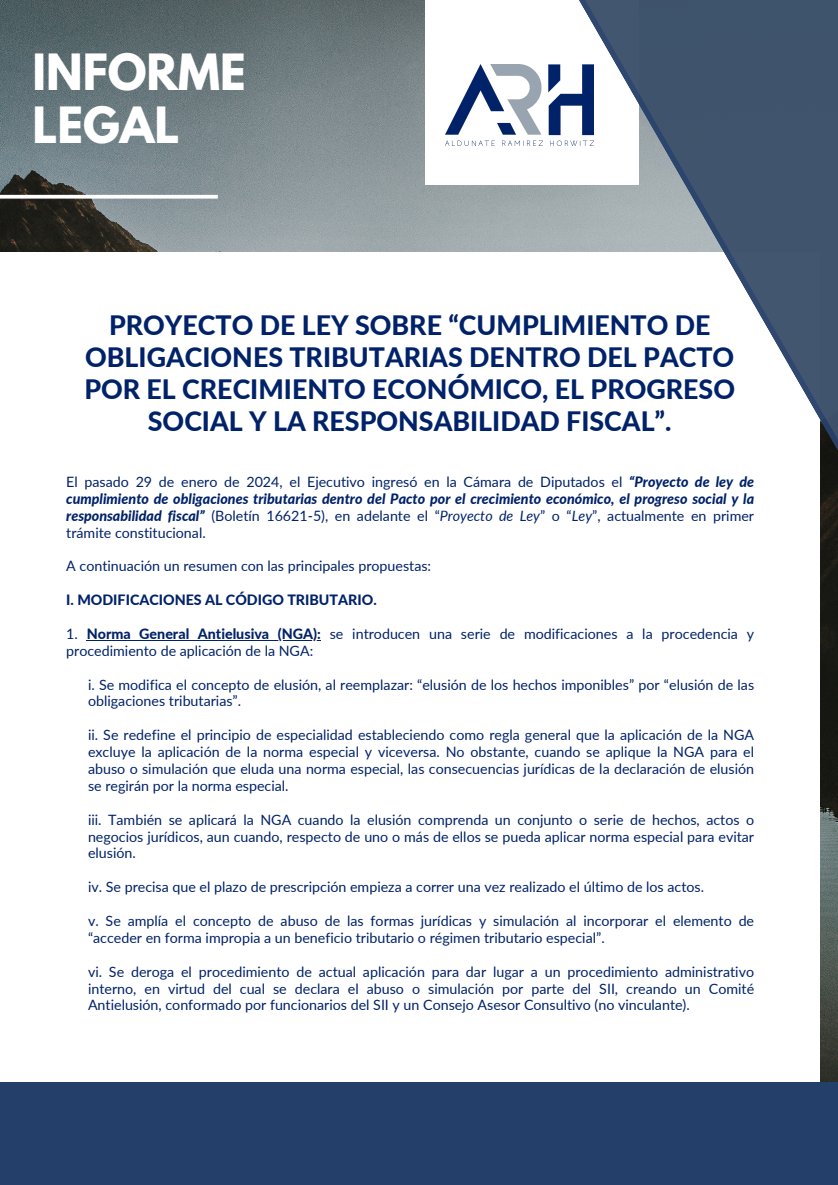
<style>
.page{position:relative;width:838px;height:1185px;background:#fff}
.page>*{position:absolute;margin:0;border:0;box-sizing:border-box;transform-origin:0 0}
.t1{font:700 44.25px/52.5px "League Spartan";color:#fff}
.t2{font:800 26.75px/31.9px "Lato";color:#002269;text-align:center}
.t3{font:14.25px/16.9px "Lato";color:#002269;text-align:justify}
.t4{font:800 14.25px "Lato";color:#002269}
.s1{font-weight:800;font-style:italic}
.s2{font-style:italic}
.s3{font-weight:800}
</style>
<div class="page">
<img style="left:0;top:0;width:837px;height:1082px">
<div style="left:0;top:252px;width:819px;height:932px;background:#fff"></div>
<div style="left:425px;top:0;width:213px;height:184px;background:#fff"></div>
<img style="left:445px;top:64px;width:64px;height:82px">
<hr style="left:0;top:195px;width:218px;height:3px;background:#fff">
<svg style="left:509px;top:64px;width:15px;height:188px"></svg>
<hr style="left:87px;top:639px;width:234px;height:1px;background:#002269">
<svg style="left:524px;top:0;width:313px;height:757px"></svg>
<div style="left:0;top:1082px;width:837px;height:102px;background:#253f6b"></div>
<p class="t1" style="left:32px;top:52px;width:215px">INFORME<br>LEGAL</p>
<h2 class="t2" style="left:84px;top:308px;width:652px">PROYECTO DE LEY SOBRE “CUMPLIMIENTO DE OBLIGACIONES TRIBUTARIAS DENTRO DEL PACTO POR EL CRECIMIENTO ECONÓMICO, EL PROGRESO SOCIAL Y LA RESPONSABILIDAD FISCAL”.</h2>
<p class="t3" style="left:66px;top:473px;width:689px">El pasado 29 de enero de 2024, el Ejecutivo ingresó en la Cámara de Diputados el <span class="s1">“Proyecto de ley de cumplimiento de obligaciones tributarias dentro del Pacto por el crecimiento económico, el progreso social y la responsabilidad fiscal”</span> (Boletín 16621-5), en adelante el “<span class="s2">Proyecto de Ley</span>” o “<span class="s2">Ley</span>”, actualmente en primer trámite constitucional.</p>
<p class="t3" style="left:66px;top:557px;width:366px">A continuación un resumen con las principales propuestas:</p>
<h3 class="t4" style="left:66px;top:591px;width:312px">I. MODIFICACIONES AL CÓDIGO TRIBUTARIO.</h3>
<p class="t3" style="left:66px;top:625px;width:13px">1.</p>
<p class="t3" style="left:66px;top:625px;width:689px;text-indent:20px"><span class="s3">Norma General Antielusiva (NGA):</span> se introducen una serie de modificaciones a la procedencia y procedimiento de aplicación de la NGA:</p>
<p class="t3" style="left:88px;top:675px;width:667px">i. Se modifica el concepto de elusión, al reemplazar: “elusión de los hechos imponibles” por “elusión de las obligaciones tributarias”.</p>
<p class="t3" style="left:88px;top:726px;width:667px">ii. Se redefine el principio de especialidad estableciendo como regla general que la aplicación de la NGA excluye la aplicación de la norma especial y viceversa. No obstante, cuando se aplique la NGA para el abuso o simulación que eluda una norma especial, las consecuencias jurídicas de la declaración de elusión se regirán por la norma especial.</p>
<p class="t3" style="left:88px;top:810px;width:667px">iii. También se aplicará la NGA cuando la elusión comprenda un conjunto o serie de hechos, actos o negocios jurídicos, aun cuando, respecto de uno o más de ellos se pueda aplicar norma especial para evitar elusión.</p>
<p class="t3" style="left:88px;top:878px;width:617px">iv. Se precisa que el plazo de prescripción empieza a correr una vez realizado el último de los actos.</p>
<p class="t3" style="left:88px;top:911px;width:667px">v. Se amplía el concepto de abuso de las formas jurídicas y simulación al incorporar el elemento de “acceder en forma impropia a un beneficio tributario o régimen tributario especial”.</p>
<p class="t3" style="left:88px;top:962px;width:667px">vi. Se deroga el procedimiento de actual aplicación para dar lugar a un procedimiento administrativo interno, en virtud del cual se declara el abuso o simulación por parte del SII, creando un Comité Antielusión, conformado por funcionarios del SII y un Consejo Asesor Consultivo (no vinculante).</p>
</div>
